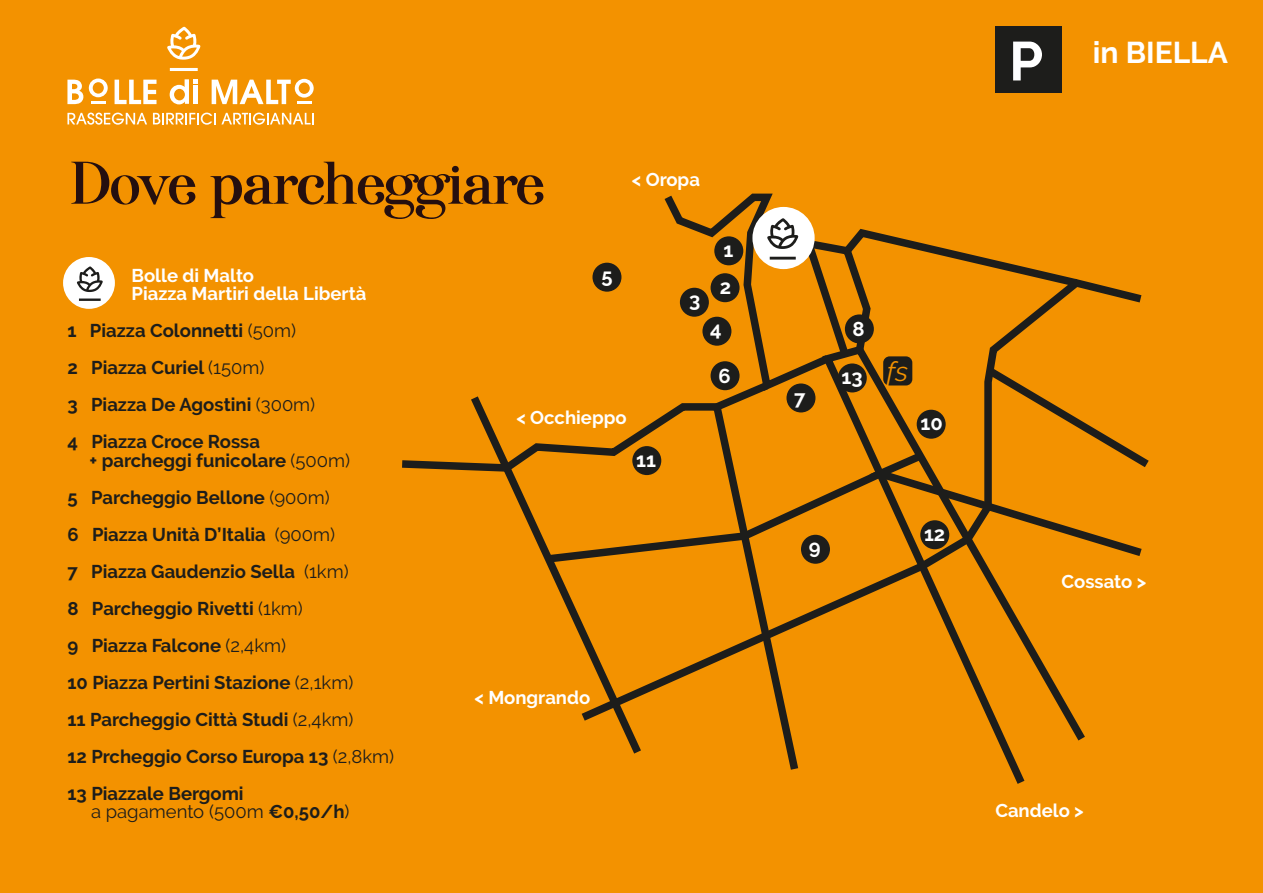
<style>
.page{position:relative;width:1263px;height:893px;background:#f39200}
.page>*{position:absolute;margin:0;border:0;box-sizing:border-box;transform-origin:0 0}
.t1{font:60px "Afterglow";color:#250f0f}
.t2{font:700 54.75px "Raleway";color:#fff}
.t3{font:700 30px "Raleway";color:#fff}
.t4{font:italic 27px "Raleway";color:#f39200}
.t5{font:700 20.1px/36.9px "Raleway";color:#fff}
.t6{font:700 18.45px/37px "Raleway";color:#1d1d1b}
.t7{font:700 18.45px/18.5px "Raleway";color:#fff}
.t8{font:18.45px "Raleway";color:#1d1d1b}
.s1{font-weight:400}
.s2{font-weight:700}
</style>
<div class="page">
<svg style="left:402px;top:399px;width:401px;height:371px"></svg>
<svg style="left:817px;top:567px;width:268px;height:217px"></svg>
<svg style="left:540px;top:193px;width:609px;height:374px"></svg>
<div style="left:63px;top:257px;width:52px;height:52px;background:#fff;border-radius:50%"></div>
<hr style="left:79px;top:298px;width:22px;height:3px;background:#1d1d1b">
<svg style="left:77px;top:266px;width:26px;height:26px"></svg>
<div style="left:995px;top:27px;width:66px;height:66px;background:#1d1d1b"></div>
<svg style="left:67px;top:113px;width:80px;height:12px"></svg>
<svg style="left:153px;top:113px;width:161px;height:12px"></svg>
<svg style="left:67px;top:80px;width:16px;height:24px"></svg>
<svg style="left:89px;top:79px;width:19px;height:18px"></svg>
<svg style="left:115px;top:80px;width:42px;height:24px"></svg>
<hr style="left:91px;top:101px;width:15px;height:3px;background:#fff">
<svg style="left:212px;top:79px;width:102px;height:25px"></svg>
<hr style="left:297px;top:101px;width:15px;height:3px;background:#fff">
<hr style="left:170px;top:68px;width:28px;height:3px;background:#fff">
<svg style="left:167px;top:27px;width:33px;height:33px"></svg>
<svg style="left:170px;top:79px;width:28px;height:25px"></svg>
<h1 class="t1" style="left:70px;top:148px;width:476px">Dove parcheggiare</h1>
<p class="t7" style="left:632px;top:170px;width:70px">&lt; Oropa</p>
<p class="t7" style="left:132px;top:266px;width:236px">Bolle di Malto<br>Piazza Martiri della Libertà</p>
<p class="t6" style="left:67px;top:312px;width:249px">1 Piazza Colonnetti <span class="s1">(50m)<br></span>2 Piazza Curiel <span class="s1">(150m)<br></span>3 Piazza De Agostini <span class="s1">(300m)<br></span>4 Piazza Croce Rossa</p>
<p class="t6" style="left:67px;top:442px;width:328px;text-indent:22px">+ parcheggi funicolare <span class="s1">(500m)<br></span>5 Parcheggio Bellone <span class="s1">(900m)<br></span>6 Piazza Unità D’Italia <span class="s1">(900m)<br></span>7 Piazza Gaudenzio Sella <span class="s1">(1km)<br></span>8 Parcheggio Rivetti <span class="s1">(1km)<br></span>9 Piazza Falcone <span class="s1">(2,4km)<br></span>10 Piazza Pertini Stazione <span class="s1">(2,1km)<br></span>11 Parcheggio Città Studi <span class="s1">(2,4km)<br></span>12 Prcheggio Corso Europa 13 <span class="s1">(2,8km)<br></span>13 Piazzale Bergomi</p>
<p class="t8" style="left:91px;top:801px;width:260px">a pagamento (500m <span class="s2">€0,50/h</span>)</p>
<p class="t5" style="left:602px;top:258px;width:13px">5</p>
<p class="t5" style="left:689px;top:281px;width:13px">3</p>
<p class="t7" style="left:516px;top:409px;width:112px">&lt; Occhieppo</p>
<p class="t5" style="left:636px;top:441px;width:21px">11</p>
<p class="t7" style="left:474px;top:688px;width:117px">&lt; Mongrando</p>
<p class="t5" style="left:720px;top:231px;width:15px">1<br>2</p>
<p class="t5" style="left:710px;top:310px;width:13px">4</p>
<p class="t5" style="left:718px;top:358px;width:14px">6</p>
<h2 class="t2" style="left:1009px;top:30px;width:36px">P</h2>
<h3 class="t3" style="left:1093px;top:35px;width:137px">in BIELLA</h3>
<p class="t5" style="left:794px;top:380px;width:13px">7</p>
<p class="t5" style="left:853px;top:311px;width:14px">8</p>
<p class="t5" style="left:841px;top:359px;width:23px">13</p>
<h3 class="t4" style="left:887px;top:356px;width:23px">fs</h3>
<p class="t5" style="left:920px;top:405px;width:24px">10</p>
<p class="t5" style="left:809px;top:528px;width:13px">9</p>
<p class="t5" style="left:924px;top:515px;width:23px">12</p>
<p class="t7" style="left:1061px;top:572px;width:86px">Cossato &gt;</p>
<p class="t7" style="left:995px;top:801px;width:90px">Candelo &gt;</p>
</div>
